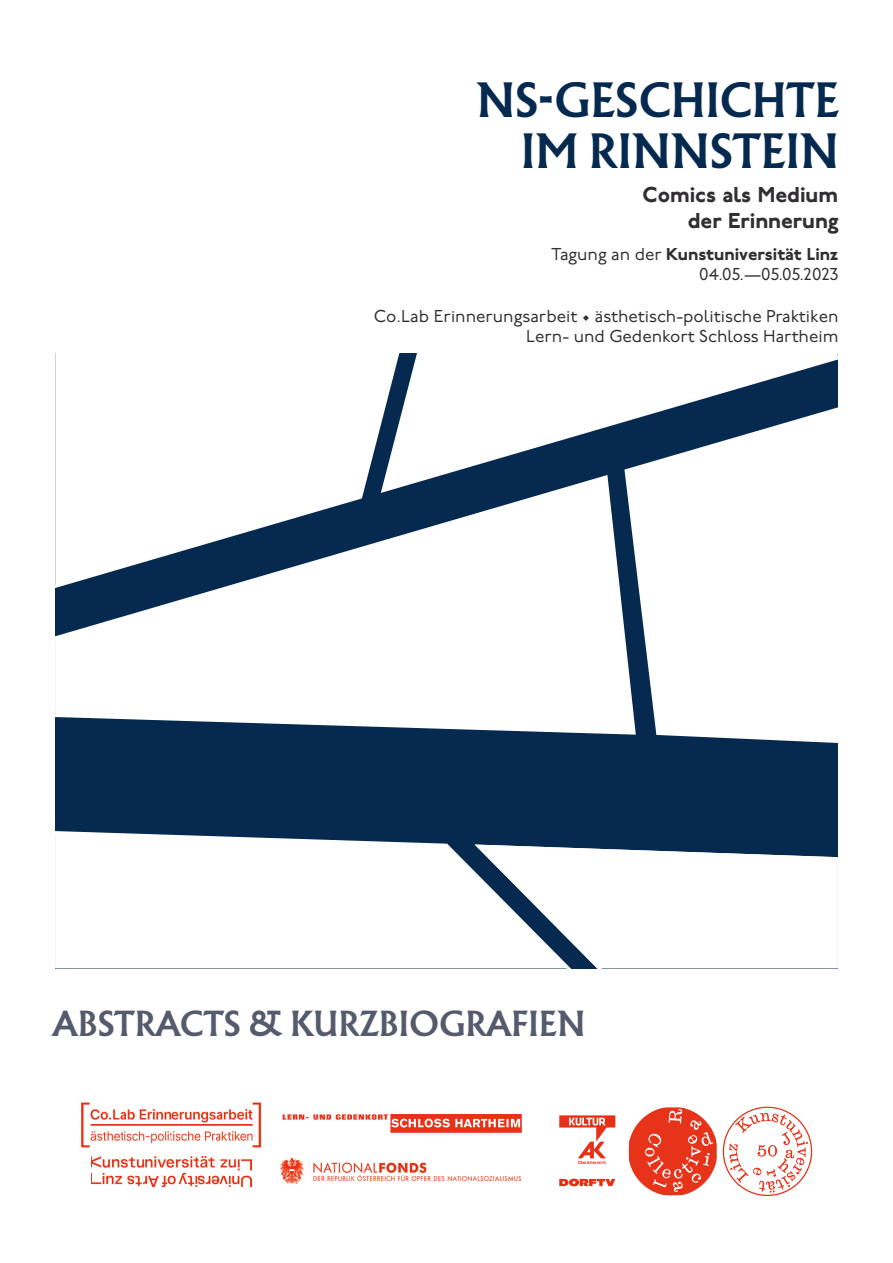
<style>
.page{position:relative;width:893px;height:1263px;background:#fff}
.page>*{position:absolute;margin:0;border:0;box-sizing:border-box;transform-origin:0 0}
.t1{font:700 42.3px/50.7px "Albertus Nova";letter-spacing:.005em;color:#05294f;text-align:right}
.t2{font:700 30.9px "Albertus Nova";letter-spacing:.01em;color:#555b6d}
.t3{font:800 21.45px/25.8px "P22 Underground";color:#312f32;text-align:right}
.t4{font:17.25px/20.5px "P22 Underground";color:#312f32;text-align:right}
.s1{font-weight:800}
</style>
<div class="page">
<div style="left:55px;top:353px;width:783px;height:615px;background:#05294f"></div>
<div style="left:632px;top:850px;width:206px;height:118px;background:#fff"></div>
<svg style="left:55px;top:831px;width:577px;height:137px;background:#e3e7eb"></svg>
<div style="left:637px;top:495px;width:201px;height:248px;background:#fff"></div>
<svg style="left:55px;top:495px;width:582px;height:240px;background:#dde2e7"></svg>
<svg style="left:409px;top:353px;width:429px;height:142px"></svg>
<svg style="left:55px;top:353px;width:354px;height:241px"></svg>
<svg style="left:559px;top:1179px;width:56px;height:7px"></svg>
<svg style="left:559px;top:1115px;width:56px;height:49px"></svg>
<img style="left:81px;top:1102px;width:181px;height:46px">
<img style="left:91px;top:1157px;width:161px;height:30px">
<svg style="left:283px;top:1114px;width:239px;height:19px"></svg>
<svg style="left:630px;top:1109px;width:85px;height:85px"></svg>
<div style="left:627px;top:1106px;width:91px;height:91px;border:2px solid #fff"></div>
<svg style="left:723px;top:1107px;width:89px;height:89px"></svg>
<img style="left:281px;top:1159px;width:241px;height:25px">
<h1 class="t1" style="left:476px;top:75px;width:364px">NS-GESCHICHTE<br>IM RINNSTEIN</h1>
<p class="t3" style="left:642px;top:183px;width:198px">Comics als Medium der Erinnerung</p>
<p class="t4" style="left:551px;top:244px;width:289px">Tagung an der <span class="s1">Kunstuniversität Linz<br></span>04.05.—05.05.2023</p>
<p class="t4" style="left:374px;top:306px;width:466px">Co.Lab Erinnerungsarbeit • ästhetisch-politische Praktiken<br>Lern- und Gedenkort Schloss Hartheim</p>
<h2 class="t2" style="left:53px;top:1002px;width:534px">ABSTRACTS &amp; KURZBIOGRAFIEN</h2>
</div>
